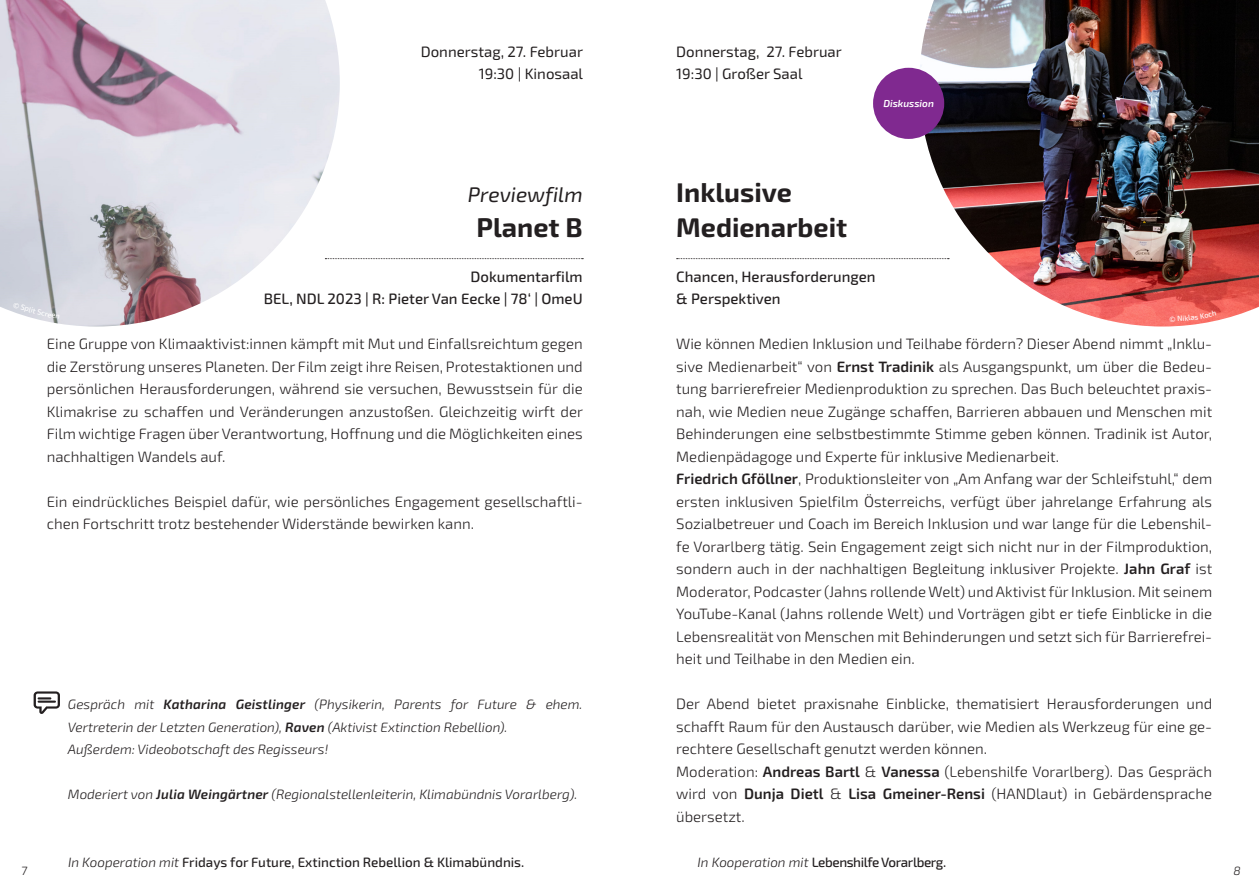
<style>
.page{position:relative;width:1259px;height:893px;background:#fff}
.page>*{position:absolute;margin:0;border:0;box-sizing:border-box;transform-origin:0 0}
.t1{font:700 27px/34.5px "Exo 2";color:#231f20}
.t2{font:italic 21px "Exo 2";color:#231f20}
.t3{font:300 15px/22.5px "Exo 2";color:#231f20}
.t4{font:500 15px/22.5px "Exo 2";color:#231f20;text-align:right}
.t5{font:15px/22.5px "Exo 2";color:#231f20}
.t6{font:italic 300 13.5px/22.5px "Exo 2";color:#231f20}
.t7{font:500 13.5px "Exo 2";color:#231f20}
.t8{font:500 13.5px "Exo 2";letter-spacing:-.03em;color:#231f20}
.t9{font:italic 300 12px "Exo 2";color:#231f20}
.t10{font:italic 600 10.05px "Exo 2";color:#fff}
.s1{font-weight:600}
.s2{font-weight:300;font-style:italic}
</style>
<div class="page">
<img style="left:919px;top:0;width:340px;height:327px">
<svg style="left:676px;top:258px;width:273px;height:1px"></svg>
<svg style="left:340px;top:258px;width:243px;height:1px"></svg>
<img style="left:0;top:0;width:340px;height:327px">
<svg style="left:34px;top:691px;width:26px;height:23px"></svg>
<div style="left:873px;top:68px;width:71px;height:71px;background:#802990;border-radius:50%"></div>
<svg style="left:13px;top:302px;width:47px;height:17px"></svg>
<svg style="left:1170px;top:310px;width:46px;height:12px"></svg>
<p class="t5" style="left:421px;top:40px;width:164px;text-align:right">Donnerstag, 27. Februar<br>19:30 | Kinosaal</p>
<p class="t5" style="left:676px;top:40px;width:167px">Donnerstag, 27. Februar<br>19:30 | Großer Saal</p>
<p class="t10" style="left:883px;top:97px;width:52px">Diskussion</p>
<h2 class="t2" style="left:468px;top:182px;width:116px">Previewfilm</h2>
<h1 class="t1" style="left:476px;top:210px;width:108px">Planet B</h1>
<h1 class="t1" style="left:676px;top:176px;width:172px">Inklusive<br>Medienarbeit</h1>
<p class="t4" style="left:264px;top:265px;width:320px">Dokumentarfilm<br>BEL, NDL 2023 | R: Pieter Van Eecke | 78‘ | OmeU</p>
<p class="t4" style="left:676px;top:265px;width:201px;text-align:left">Chancen, Herausforderungen &amp; Perspektiven</p>
<p class="t3" style="left:47px;top:333px;width:538px;text-align:justify">Eine Gruppe von Klimaaktivist:innen kämpft mit Mut und Einfallsreichtum gegen die Zerstörung unseres Planeten. Der Film zeigt ihre Reisen, Protestaktionen und persönlichen Herausforderungen, während sie versuchen, Bewusstsein für die Klimakrise zu schaffen und Veränderungen anzustoßen. Gleichzeitig wirft der Film wichtige Fragen über Verantwortung, Hoffnung und die Möglichkeiten eines nachhaltigen Wandels auf.</p>
<p class="t3" style="left:47px;top:490px;width:537px">Ein eindrückliches Beispiel dafür, wie persönliches Engagement gesellschaftli&shy;chen Fortschritt trotz bestehender Widerstände bewirken kann.</p>
<p class="t3" style="left:676px;top:333px;width:537px">Wie können Medien Inklusion und Teilhabe fördern? Dieser Abend nimmt „Inklu&shy;sive Medienarbeit“ von <span class="s1">Ernst Tradinik</span> als Ausgangspunkt, um über die Bedeu&shy;tung barrierefreier Medienproduktion zu sprechen. Das Buch beleuchtet praxis&shy;nah, wie Medien neue Zugänge schaffen, Barrieren abbauen und Menschen mit Behinderungen eine selbstbestimmte Stimme geben können. Tradinik ist Autor, Medienpädagoge und Experte für inklusive Medienarbeit.<br><span class="s1">Friedrich Gföllner</span>, Produktionsleiter von „Am Anfang war der Schleifstuhl,“ dem ersten inklusiven Spielfilm Österreichs, verfügt über jahrelange Erfahrung als Sozialbetreuer und Coach im Bereich Inklusion und war lange für die Lebenshil&shy;fe Vorarlberg tätig. Sein Engagement zeigt sich nicht nur in der Filmproduktion, sondern auch in der nachhaltigen Begleitung inklusiver Projekte. <span class="s1">Jahn Graf</span> ist Moderator, Podcaster (Jahns rollende Welt) und Aktivist für Inklusion. Mit seinem YouTube-Kanal (Jahns rollende Welt) und Vorträgen gibt er tiefe Einblicke in die Lebensrealität von Menschen mit Behinderungen und setzt sich für Barrierefrei&shy;heit und Teilhabe in den Medien ein.</p>
<p class="t3" style="left:676px;top:693px;width:537px">Der Abend bietet praxisnahe Einblicke, thematisiert Herausforderungen und schafft Raum für den Austausch darüber, wie Medien als Werkzeug für eine ge&shy;rechtere Gesellschaft genutzt werden können.<br>Moderation: <span class="s1">Andreas Bartl</span> &amp; <span class="s1">Vanessa</span> (Lebenshilfe Vorarlberg). Das Gespräch wird von <span class="s1">Dunja Dietl</span> &amp; <span class="s1">Lisa Gmeiner-Rensi</span> (HANDlaut) in Gebärdensprache übersetzt.</p>
<p class="t8" style="left:697px;top:854px;width:250px"><span class="s2">In Kooperation mit</span> Lebenshilfe Vorarlberg.</p>
<p class="t6" style="left:68px;top:693px;width:516px">Gespräch mit <span class="s1">Katharina Geistlinger</span> (Physikerin, Parents for Future &amp; ehem.<br>Vertreterin der Letzten Generation), <span class="s1">Raven</span> (Aktivist Extinction Rebellion).<br>Außerdem: Videobotschaft des Regisseurs!</p>
<p class="t6" style="left:68px;top:783px;width:511px">Moderiert von <span class="s1">Julia Weingärtner</span> (Regionalstellenleiterin, Klimabündnis Vorarlberg).</p>
<p class="t7" style="left:68px;top:854px;width:458px"><span class="s2">In Kooperation mit</span> Fridays for Future, Extinction Rebellion &amp; Klimabündnis.</p>
<p class="t9" style="left:21px;top:864px;width:8px">7</p>
<p class="t9" style="left:1233px;top:864px;width:9px">8</p>
</div>
